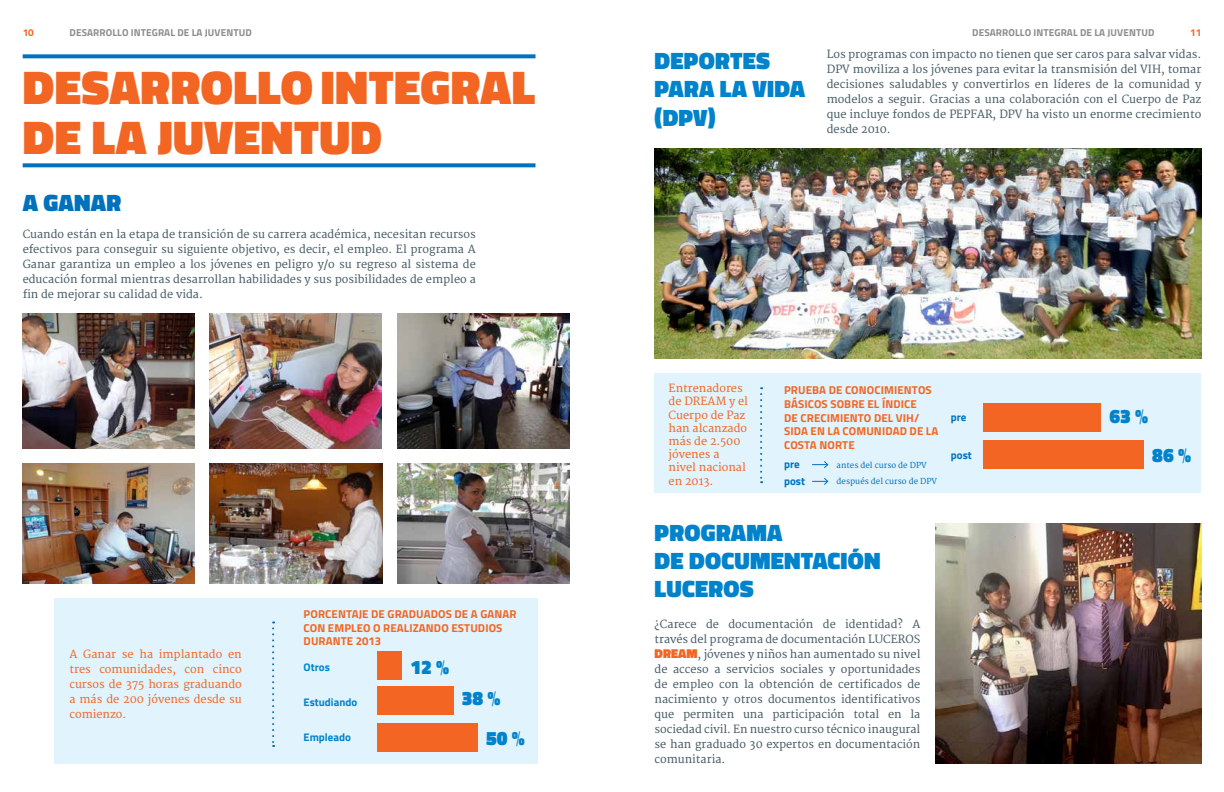
<style>
.page{position:relative;width:1224px;height:792px;background:#fff}
.page>*{position:absolute;margin:0;border:0;box-sizing:border-box;transform-origin:0 0}
.t1{font:900 48px/50px "Titillium";letter-spacing:.01em;color:#f26522}
.t2{font:900 24px/28.4px "Titillium";letter-spacing:.01em;color:#0083ca}
.t3{font:900 24px "Titillium";color:#0072bc}
.t4{font:900 19.6px "Titillium";color:#0083ca}
.t5{font:700 11.4px/13.7px "Titillium";letter-spacing:.01em;color:#f26522}
.t6{font:11px/15px "Merriweather";color:#465b65;text-align:justify}
.t7{font:11px/13.2px "Merriweather";color:#f26522;text-align:justify}
.t8{font:700 11px "Titillium";color:#0083ca}
.t9{font:700 11px "Titillium";color:#0072bc}
.t10{font:700 10px "Titillium";letter-spacing:.01em;color:#8a8c8e}
.t11{font:700 10px "Titillium";color:#f26522}
.t12{font:8px "Merriweather";color:#0072bc}
.s1{font-family:"Titillium";font-weight:900;font-size:13px;color:#f26522}
</style>
<div class="page">
<img style="left:397px;top:313px;width:172px;height:135px">
<img style="left:23px;top:313px;width:172px;height:135px">
<img style="left:398px;top:463px;width:171px;height:120px">
<img style="left:210px;top:313px;width:172px;height:135px">
<img style="left:23px;top:463px;width:172px;height:120px">
<img style="left:210px;top:463px;width:172px;height:120px">
<img style="left:655px;top:148px;width:546px;height:210px">
<img style="left:935px;top:523px;width:266px;height:240px">
<div style="left:54px;top:598px;width:484px;height:165px;background:#e1f4fd"></div>
<div style="left:377px;top:652px;width:24px;height:28px;background:#f26522"></div>
<div style="left:377px;top:686px;width:76px;height:29px;background:#f26522"></div>
<div style="left:377px;top:723px;width:100px;height:28px;background:#f26522"></div>
<svg style="left:23px;top:163px;width:513px;height:4px;background:#157ec1"></svg>
<svg style="left:23px;top:54px;width:513px;height:4px;background:#157ec1"></svg>
<svg style="left:272px;top:621px;width:2px;height:126px"></svg>
<div style="left:655px;top:373px;width:546px;height:120px;background:#e1f4fd"></div>
<div style="left:984px;top:403px;width:117px;height:28px;background:#f26522"></div>
<div style="left:984px;top:440px;width:160px;height:29px;background:#f26522"></div>
<svg style="left:812px;top:461px;width:16px;height:8px"></svg>
<svg style="left:812px;top:477px;width:16px;height:8px"></svg>
<svg style="left:760px;top:387px;width:2px;height:96px"></svg>
<p class="t11" style="left:23px;top:25px;width:13px">10</p>
<p class="t10" style="left:70px;top:25px;width:7px">DESARRO</p>
<p class="t10" style="left:112px;top:25px;width:116px">LLO INTEGRAL DE LA JUVENTUD</p>
<h1 class="t1" style="left:23px;top:62px;width:512px;text-indent:298px">INTEGRAL<br>DE LA JUVENTUD</h1>
<h1 class="t1" style="left:23px;top:62px;width:148px">DESARROLLO</h1>
<h2 class="t3" style="left:23px;top:185px;width:99px">A GANAR</h2>
<p class="t6" style="left:23px;top:227px;width:455px">Cuando están en la etapa de transición de su carrera académica, necesitan recursos efectivos para conseguir su siguiente objetivo, es decir, el empleo. El programa A Ganar garantiza un empleo a los jóvenes en peligro y/o su regreso al sistema de educación formal mientras desarrollan habilidades y sus posibilidades de empleo a fin de mejorar su calidad de vida.</p>
<p class="t7" style="left:69px;top:647px;width:174px;line-height:15px">A Ganar se ha implantado en tres comunidades, con cinco cursos de 375 horas graduando a más de 200 jóvenes desde su comienzo.</p>
<p class="t5" style="left:304px;top:607px;width:214px">PORCENTAJE DE GRADUADOS DE A GANAR<br>CON EMPL</p>
<p class="t5" style="left:304px;top:620px;width:200px;text-indent:53px">EO O REALIZANDO ESTUDIOS<br>DURANTE 2013</p>
<p class="t8" style="left:304px;top:659px;width:28px">OTROS</p>
<p class="t8" style="left:304px;top:693px;width:55px">ESTUDIANDO</p>
<p class="t8" style="left:304px;top:729px;width:49px">EMPLEADO</p>
<h3 class="t4" style="left:410px;top:653px;width:40px">12 %</h3>
<h3 class="t4" style="left:462px;top:684px;width:40px">38 %</h3>
<h3 class="t4" style="left:486px;top:723px;width:40px">50 %</h3>
<h2 class="t2" style="left:655px;top:46px;width:152px">DEPORTES<br>PARA LA VIDA (DPV)</h2>
<p class="t10" style="left:972px;top:25px;width:7px">DESARRO</p>
<p class="t10" style="left:1015px;top:25px;width:116px">LLO INTEGRAL DE LA JUVENTUD</p>
<p class="t11" style="left:1190px;top:25px;width:13px">11</p>
<p class="t6" style="left:827px;top:47px;width:376px">Los programas con impacto no tienen que ser caros para salvar vidas.<br>DPV moviliza a los jóvenes para evitar la transmisión del VIH, tomar decisiones saludables y convertirlos en líderes de la comunidad y modelos a seguir. Gracias a una colaboración con el Cuerpo de Paz que incluye fondos de PEPFAR, DPV ha visto un enorme crecimiento desde 2010.</p>
<p class="t7" style="left:669px;top:382px;width:81px;text-align:left">Entrenadores de DREAM y el<br>Cuerpo de Paz han alcanzado más de 2.500 jóvenes a nivel nacional en 2013.</p>
<p class="t5" style="left:784px;top:383px;width:156px">PRUEBA DE CONOCIMI ENTOS<br>BÁSICOS SOBRE EL ÍNDICE<br>DE CRECIMI ENTO DEL VIH/<br>SIDA EN LA COMUNIDAD DE LA<br>COSTA NORTE</p>
<p class="t9" style="left:784px;top:456px;width:17px">PRE</p>
<p class="t12" style="left:837px;top:460px;width:92px">antes del curso de DPV</p>
<p class="t9" style="left:784px;top:473px;width:23px">POST</p>
<p class="t12" style="left:837px;top:477px;width:102px">después del curso de DPV</p>
<p class="t9" style="left:951px;top:409px;width:17px">PRE</p>
<p class="t9" style="left:951px;top:447px;width:23px">POST</p>
<h2 class="t2" style="left:655px;top:519px;width:129px;line-height:28px">PROGRAMA<br>DE DOCUMEN</h2>
<h2 class="t2" style="left:801px;top:547px;width:80px">TACIÓN</h2>
<h2 class="t2" style="left:655px;top:575px;width:56px">LUCERO</h2>
<h2 class="t2" style="left:740px;top:575px;width:15px">S</h2>
<p class="t6" style="left:655px;top:617px;width:267px">¿Carece de documentación de identidad? A través del programa de documentación LUCEROS <span class="s1">DREAM</span>, jóvenes y niños han aumentado su nivel de acceso a servicios sociales y oportunidades de empleo con la obtención de certificados de nacimiento y otros documentos identificativos que permiten una participación total en la sociedad civil. En nuestro curso técnico inaugural se han graduado 30 expertos en documentación comunitaria.</p>
<h3 class="t4" style="left:1109px;top:402px;width:40px">63 %</h3>
<h3 class="t4" style="left:1152px;top:441px;width:40px">86 %</h3>
</div>
